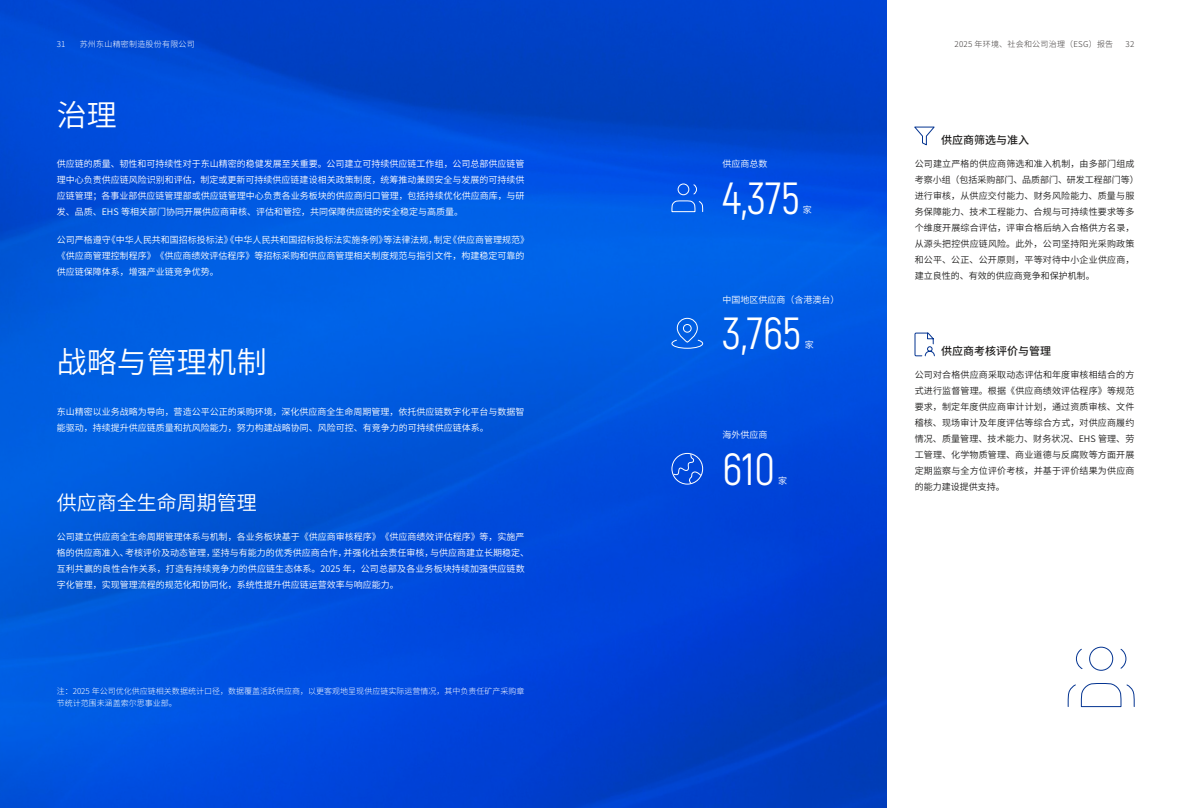
<style>
.page{position:relative;width:1191px;height:808px;background:#fff}
.page>*{position:absolute;margin:0;border:0;box-sizing:border-box;transform-origin:0 0}
.t1{font:45px "Akrobat";color:#fff}
.t2{font:30px "Source Han Sans CN";color:#fff}
.t3{font:20px "Source Han Sans CN";color:#fff}
.t4{font:500 11px "Source Han Sans CN";color:#1f1e1d}
.t5{font:9px/16px "Source Han Sans CN";color:#fff}
.t6{font:9px/16px "Source Han Sans CN";letter-spacing:.02em;color:#1f1e1d}
.t7{font:300 8px/12px "Source Han Sans CN";color:#fff}
.t8{font:300 8px "Source Han Sans SC";letter-spacing:.03em;color:#3e3a39}
.t9{font:300 8px "Source Han Sans SC";letter-spacing:.03em;color:#fff}
</style>
<div class="page">
<img style="left:0;top:0;width:886px;height:808px">
<svg style="left:914px;top:126px;width:21px;height:20px"></svg>
<svg style="left:914px;top:333px;width:21px;height:23px"></svg>
<svg style="left:671px;top:318px;width:32px;height:31px"></svg>
<div style="left:671px;top:453px;width:32px;height:31px;border:1px solid #fff;border-radius:50%"></div>
<svg style="left:673px;top:453px;width:28px;height:31px"></svg>
<svg style="left:1067px;top:647px;width:67px;height:60px"></svg>
<svg style="left:671px;top:183px;width:32px;height:29px"></svg>
<p class="t9" style="left:57px;top:40px;width:10px">31</p>
<p class="t9" style="left:80px;top:40px;width:117px">苏州东山精密制造股份有限公司</p>
<p class="t8" style="left:954px;top:40px;width:160px">2025 年环境、社会和公司治理（ESG）报告</p>
<p class="t8" style="left:1125px;top:40px;width:10px">32</p>
<h2 class="t2" style="left:57px;top:98px;width:61px">治理</h2>
<p class="t5" style="left:57px;top:156px;width:469px;text-align:justify">供应链的质量、韧性和可持续性对于东山精密的稳健发展至关重要。公司建立可持续供应链工作组，公司总部供应链管理中心负责供应链风险识别和评估，制定或更新可持续供应链建设相关政策制度，统筹推动兼顾安全与发展的可持续供应链管理；各事业部供应链管理部或供应链管理中心负责各业务板块的供应商归口管理，包括持续优化供应商库，与研发、品质、EHS 等相关部门协同开展供应商审核、评估和管控，共同保障供应链的安全稳定与高质量。</p>
<p class="t5" style="left:57px;top:231px;width:474px">公司严格遵守《中华人民共和国招标投标法》《中华人民共和国招标投标法实施条例》等法律法规，制定《供应商管理规范》《供应商管理控制程序》《供应商绩效评估程序》等招标采购和供应商管理相关制度规范与指引文件，构建稳定可靠的供应链保障体系，增强产业链竞争优势。</p>
<h2 class="t2" style="left:57px;top:345px;width:212px">战略与管理机制</h2>
<p class="t5" style="left:57px;top:404px;width:469px">东山精密以业务战略为导向，营造公平公正的采购环境，深化供应商全生命周期管理，依托供应链数字化平台与数据智能驱动，持续提升供应链质量和抗风险能力，努力构建战略协同、风险可控、有竞争力的可持续供应链体系。</p>
<h3 class="t3" style="left:57px;top:491px;width:201px">供应商全生命周期管理</h3>
<p class="t5" style="left:57px;top:529px;width:474px">公司建立供应商全生命周期管理体系与机制，各业务板块基于《供应商审核程序》《供应商绩效评估程序》等，实施严格的供应商准入、考核评价及动态管理，坚持与有能力的优秀供应商合作，并强化社会责任审核，与供应商建立长期稳定、互利共赢的良性合作关系，打造有持续竞争力的供应链生态体系。2025 年，公司总部及各业务板块持续加强供应链数字化管理，实现管理流程的规范化和协同化，系统性提升供应链运营效率与响应能力。</p>
<p class="t7" style="left:57px;top:685px;width:469px">注：2025 年公司优化供应链相关数据统计口径，数据覆盖活跃供应商，以更客观地呈现供应链实际运营情况，其中负责任矿产采购章节统计范围未涵盖索尔思事业部。</p>
<p class="t5" style="left:722px;top:156px;width:46px">供应商总数</p>
<h1 class="t1" style="left:722px;top:171px;width:79px">4,375</h1>
<p class="t5" style="left:803px;top:202px;width:10px">家</p>
<p class="t5" style="left:722px;top:291px;width:118px">中国地区供应商（含港澳台）</p>
<h1 class="t1" style="left:722px;top:306px;width:80px">3,765</h1>
<p class="t5" style="left:804px;top:337px;width:10px">家</p>
<p class="t5" style="left:722px;top:427px;width:46px">海外供应商</p>
<h1 class="t1" style="left:722px;top:442px;width:54px">610</h1>
<p class="t5" style="left:778px;top:473px;width:10px">家</p>
<p class="t4" style="left:941px;top:133px;width:89px">供应商筛选与准入</p>
<p class="t6" style="left:914px;top:156px;width:226px">公司建立严格的供应商筛选和准入机制，由多部门组成考察小组（包括采购部门、品质部门、研发工程部门等）进行审核，从供应交付能力、财务风险能力、质量与服务保障能力、技术工程能力、合规与可持续性要求等多个维度开展综合评估，评审合格后纳入合格供方名录，从源头把控供应链风险。此外，公司坚持阳光采购政策和公平、公正、公开原则，平等对待中小企业供应商，建立良性的、有效的供应商竞争和保护机制。</p>
<p class="t4" style="left:941px;top:344px;width:111px">供应商考核评价与管理</p>
<p class="t6" style="left:914px;top:367px;width:221px;text-align:justify">公司对合格供应商采取动态评估和年度审核相结合的方式进行监督管理。根据《供应商绩效评估程序》等规范要求，制定年度供应商审计计划，通过资质审核、文件稽核、现场审计及年度评估等综合方式，对供应商履约情况、质量管理、技术能力、财务状况、EHS 管理、劳工管理、化学物质管理、商业道德与反腐败等方面开展定期监察与全方位评价考核，并基于评价结果为供应商的能力建设提供支持。</p>
</div>
